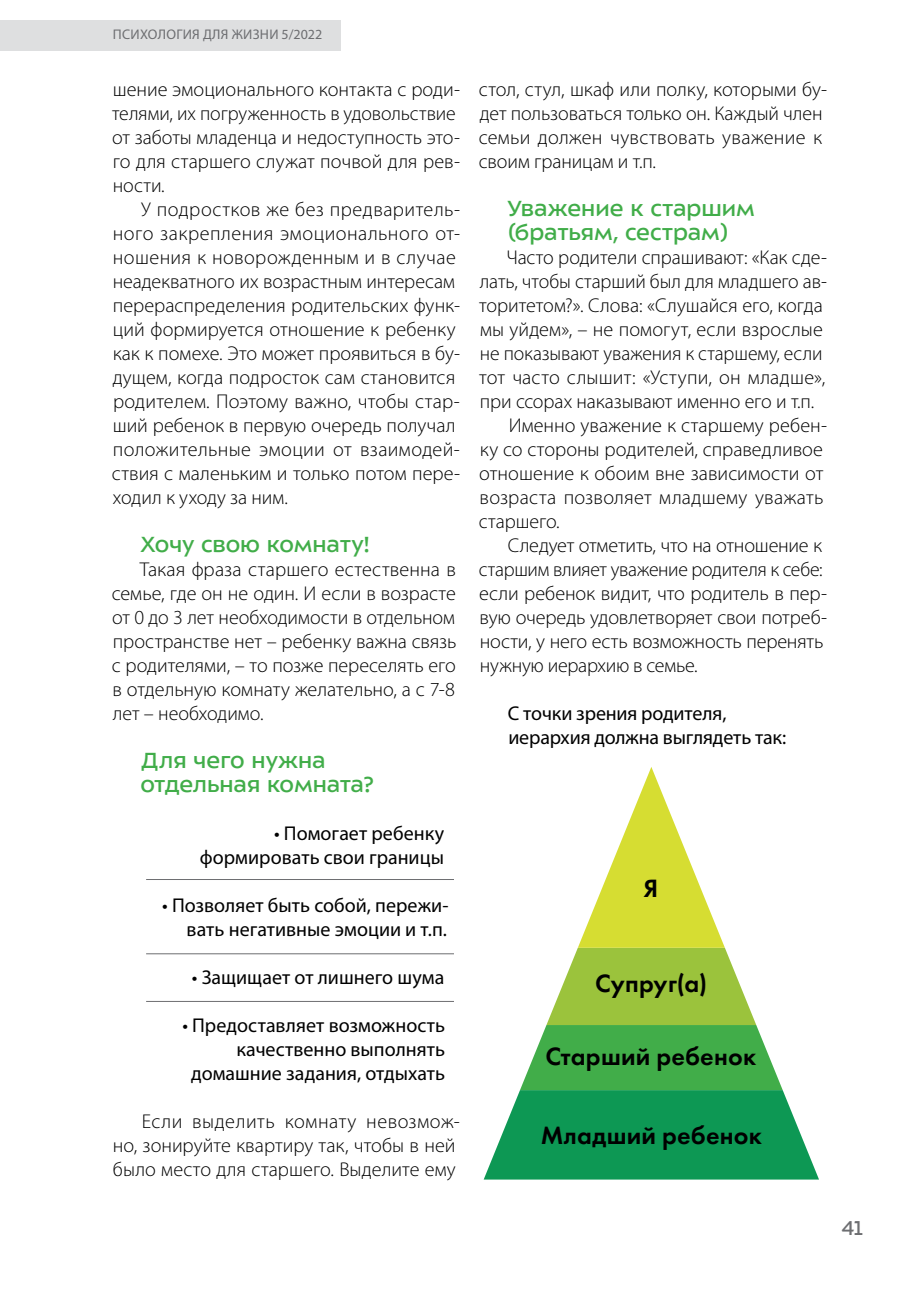
<style>
.page{position:relative;width:908px;height:1293px;background:#fff}
.page>*{position:absolute;margin:0;border:0;box-sizing:border-box;transform-origin:0 0}
.t1{font:26px "Futura New Demi";letter-spacing:.005em;color:#000}
.t2{font:24px/24px "ALS Sector";letter-spacing:-.005em;color:#41ad49}
.t3{font:22px "ALS Sector";color:#6d6e71}
.t4{font:300 20px/24px "Myriad Pro";color:#000}
.t5{font:20px/24px "Myriad Pro";color:#000;text-align:right}
.t6{font:14px "Myriad Pro";letter-spacing:.02em;color:#6d6e71}
</style>
<div class="page">
<div style="left:1px;top:23px;width:340px;height:28px;background:#dedfe0"></div>
<div style="left:0;top:20px;width:340px;height:29px;background:#dedfe0"></div>
<hr style="left:146px;top:879px;width:308px;height:1px;background:#6d6e71">
<hr style="left:146px;top:953px;width:308px;height:1px;background:#6d6e71">
<hr style="left:146px;top:1001px;width:308px;height:1px;background:#6d6e71">
<svg style="left:484px;top:767px;width:334px;height:412px"></svg>
<p class="t6" style="left:113px;top:26px;width:211px">Психология для жизн и 5/2022</p>
<p class="t6" style="left:114px;top:28px;width:211px">Психология для жизни 5/2022</p>
<p class="t4" style="left:112px;top:77px;width:349px">шение эмоционального контакта с роди&shy;телями, их погруженность в удовольствие от заботы младенца и недоступность это&shy;го для старшего служат почвой для рев&shy;ности.</p>
<p class="t4" style="left:112px;top:197px;width:349px;text-indent:29px">У подростков же без предваритель&shy;ного закрепления эмоционального от&shy;ношения к новорожденным и в случае неадекватного их возрастным интересам перераспределения родительских функ&shy;ций формируется отношение к ребенку как к помехе. Это может проявиться в бу&shy;дущем, когда подросток сам становится родителем. Поэтому важно, чтобы стар&shy;ший ребенок в первую очередь получал положительные эмоции от взаимодей&shy;ствия с маленьким и только потом пере&shy;ходил к уходу за ним.</p>
<p class="t2" style="left:141px;top:532px;width:230px">Хочу свою комнату!</p>
<p class="t4" style="left:112px;top:557px;width:346px;text-align:justify;text-indent:28px">Такая фраза старшего естественна в семье, где он не один. И если в возрасте от 0 до 3 лет необходимости в отдельном пространстве нет – ребенку важна связь с родителями, – то позже переселять его в отдельную комнату желательно, а с 7-8 лет – необходимо.</p>
<p class="t2" style="left:140px;top:748px;width:234px">Для чего нужна отдельная комната?</p>
<p class="t5" style="left:200px;top:821px;width:246px">• Помогает ребенку формировать свои границы</p>
<p class="t5" style="left:162px;top:893px;width:288px">• Позволяет быть собой, пережи&shy;вать негативные эмоции и т.п.</p>
<p class="t5" style="left:192px;top:965px;width:254px">• Защищает от лишнего шума</p>
<p class="t5" style="left:182px;top:1013px;width:264px">• Предоставляет возможность качественно выполнять домашние задания, отдыхать</p>
<p class="t4" style="left:113px;top:1109px;width:348px;text-indent:29px">Если выделить комнату невозмож&shy;но, зонируйте квартиру так, чтобы в ней было место для старшего. Выделите ему</p>
<p class="t4" style="left:478px;top:77px;width:349px">стол, стул, шкаф или полку, которыми бу&shy;дет пользоваться только он. Каждый член семьи должен чувствовать уважение к своим границам и т.п.</p>
<p class="t2" style="left:507px;top:196px;width:248px">Уважение к старшим (братьям, сестрам)</p>
<p class="t4" style="left:506px;top:245px;width:322px">Часто родители спрашивают: «Как сде-</p>
<p class="t4" style="left:479px;top:269px;width:348px">лать, чтобы старший был для младшего ав-</p>
<p class="t4" style="left:479px;top:293px;width:345px">торитетом?». Слова: «Слушайся его, когда</p>
<p class="t4" style="left:480px;top:317px;width:344px">мы уйдем», – не помогут, если взрослые</p>
<p class="t4" style="left:479px;top:341px;width:344px">не показывают уважения к старшему, если</p>
<p class="t4" style="left:479px;top:365px;width:347px">тот часто слышит: «Уступи, он младше»,</p>
<p class="t4" style="left:479px;top:389px;width:336px">при ссорах наказывают именно его и т.п.</p>
<p class="t4" style="left:508px;top:413px;width:320px">Именно уважение к старшему ребен-</p>
<p class="t4" style="left:479px;top:437px;width:344px">ку со стороны родителей, справедливое</p>
<p class="t4" style="left:479px;top:461px;width:345px">отношение к обоим вне зависимости от</p>
<p class="t4" style="left:479px;top:485px;width:345px">возраста позволяет младшему уважать</p>
<p class="t4" style="left:478px;top:509px;width:82px">старшего.</p>
<p class="t4" style="left:507px;top:533px;width:315px">Следует отметить, что на отношение к</p>
<p class="t4" style="left:478px;top:557px;width:345px">старшим влияет уважение родителя к себе:</p>
<p class="t4" style="left:479px;top:581px;width:349px">если ребенок видит, что родитель в пер-</p>
<p class="t4" style="left:479px;top:605px;width:349px">вую очередь удовлетворяет свои потреб-</p>
<p class="t4" style="left:479px;top:629px;width:345px">ности, у него есть возможность перенять</p>
<p class="t4" style="left:479px;top:653px;width:219px">нужную иерархию в семье.</p>
<p class="t5" style="left:507px;top:701px;width:280px;text-align:left">С точки зрения родителя, иерархия должна выглядеть так:</p>
<h1 class="t1" style="left:643px;top:872px;width:14px">Я</h1>
<h1 class="t1" style="left:595px;top:967px;width:113px">Супруг(а)</h1>
<h1 class="t1" style="left:545px;top:1040px;width:212px">Старший ребенок</h1>
<h1 class="t1" style="left:540px;top:1118px;width:222px">Младший ребенок</h1>
<p class="t3" style="left:840px;top:1217px;width:23px">41</p>
</div>
